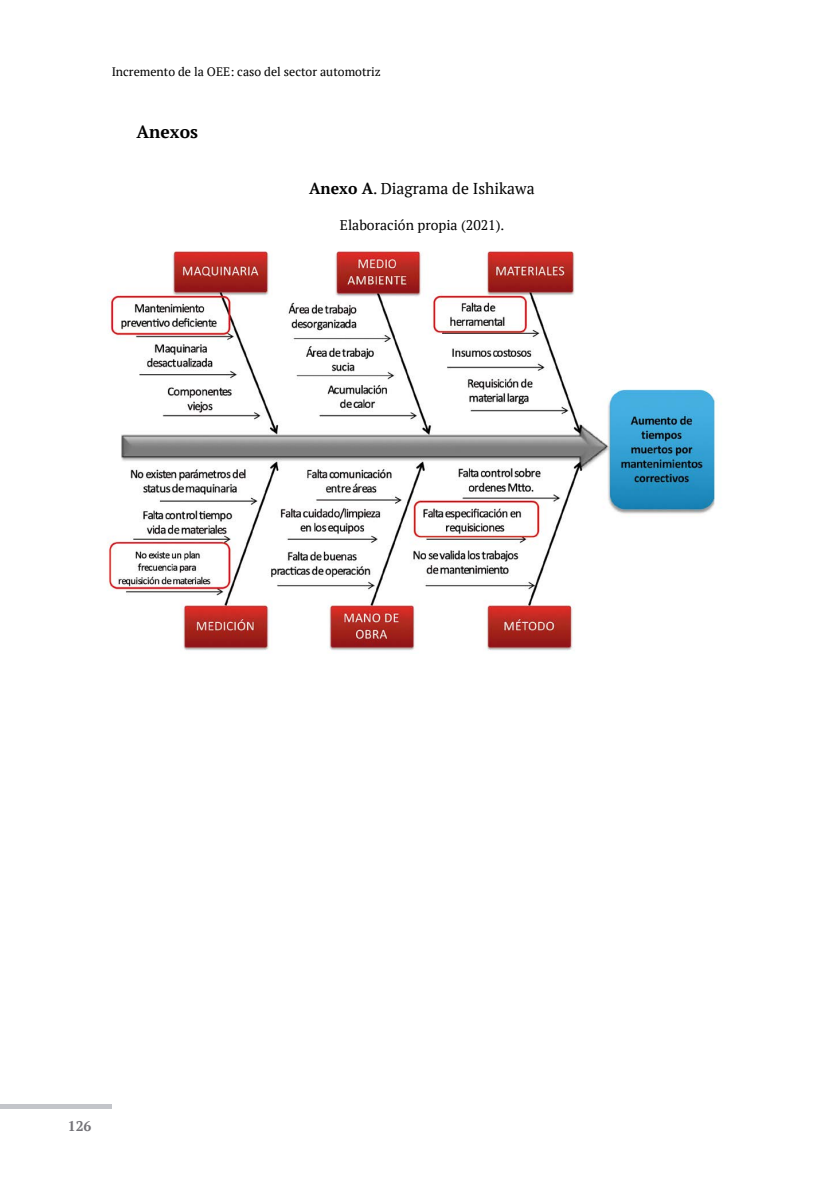
<style>
.page{position:relative;width:819px;height:1191px;background:#fff}
.page>*{position:absolute;margin:0;border:0;box-sizing:border-box;transform-origin:0 0}
.t1{font:700 17.5px "PT Serif";color:#000}
.t2{font:15.75px "PT Serif";color:#000}
.t3{font:14px "PT Serif";color:#000}
.t4{font:700 14px "PT Serif";color:#737277}
.t5{font:12.25px "PT Serif";color:#000}
.s1{font-weight:700}
</style>
<div class="page">
<div style="left:0;top:1104px;width:112px;height:5px;background:#c3c5ca"></div>
<img style="left:107px;top:251px;width:609px;height:400px">
<p class="t5" style="left:112px;top:64px;width:271px">Incremento de la OEE: caso del sector automotriz</p>
<h1 class="t1" style="left:136px;top:120px;width:63px">Anexos</h1>
<p class="t2" style="left:309px;top:178px;width:227px"><span class="s1">Anexo A</span>. Diagrama de Ishikawa</p>
<p class="t3" style="left:340px;top:216px;width:166px">Elaboración propia (2021).</p>
<p class="t4" style="left:68px;top:1116px;width:25px">126</p>
</div>
